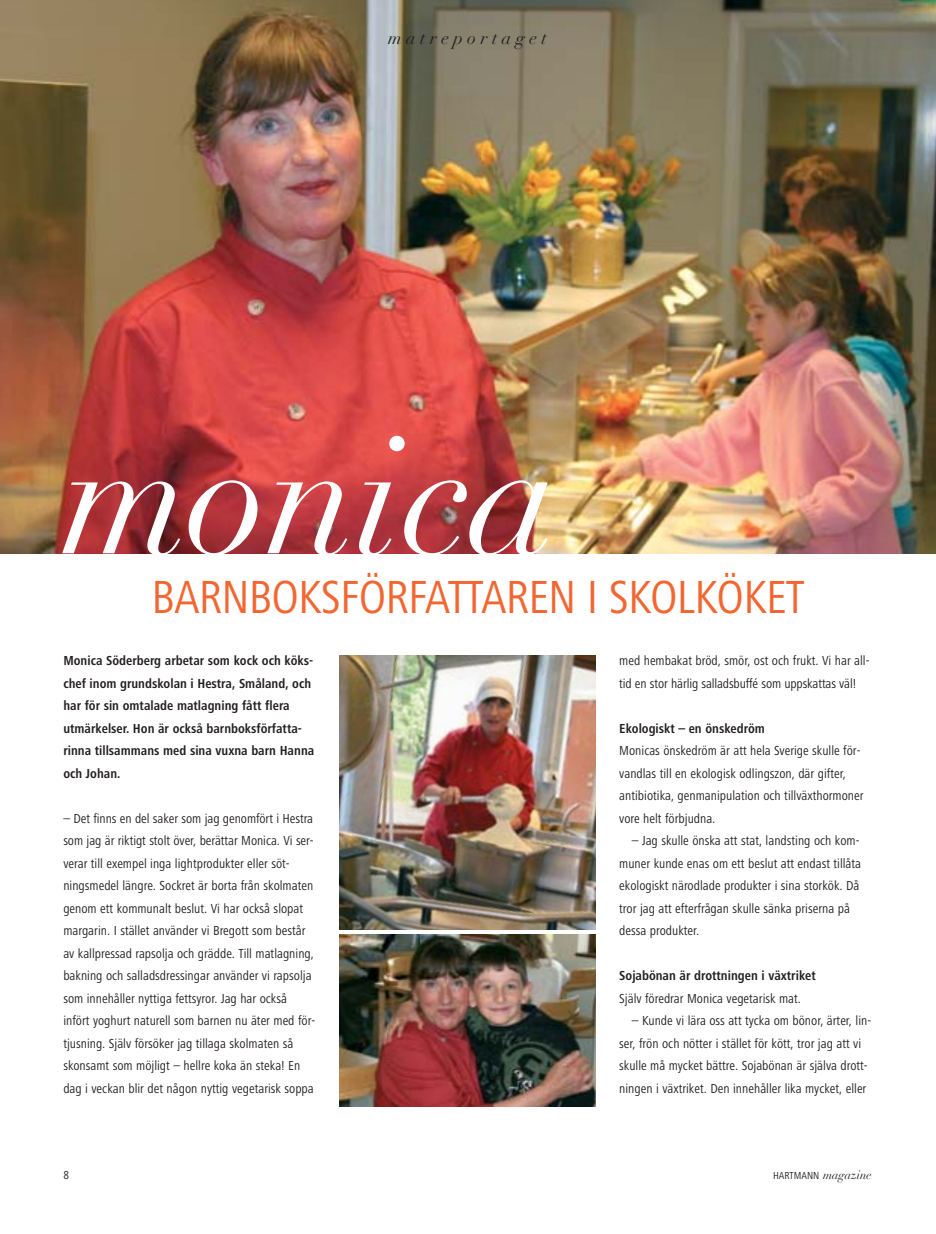
<style>
.page{position:relative;width:936px;height:1234px;background:#fff}
.page>*{position:absolute;margin:0;border:0;box-sizing:border-box;transform-origin:0 0}
.t1{font:italic 165px "Didot LH";color:#fff}
.t2{font:condensed 48px "Frutiger Next LT";letter-spacing:-.02em;color:#f26631}
.t3{font:italic 18px "Didot LH";letter-spacing:.24em;color:#231f20}
.t4{font:condensed 13.5px/22.5px "Frutiger Next LT";color:#231f20}
.t5{font:700 condensed 13.5px/22.5px "Frutiger Next LT";color:#231f20}
.t6{font:condensed 12px "Frutiger Next LT";color:#231f20}
.t7{font:condensed 10.5px "Frutiger Next LT";color:#231f20}
.s1{font-family:"Didot LH";font-style:italic;font-stretch:normal;font-size:12px}
</style>
<div class="page">
<img style="left:0;top:0;width:935px;height:1107px">
<h3 class="t3" style="left:324px;top:30px;width:289px">kundanpassade lösningar</h3>
<h3 class="t3" style="left:388px;top:30px;width:160px">matreportaget</h3>
<h1 class="t1" style="left:63px;top:427px;width:496px">monica</h1>
<h2 class="t2" style="left:151px;top:579px;width:655px">BARNBOKSFÖRFATTAREN I SKOLKÖKET</h2>
<p class="t5" style="left:63px;top:650px;width:252px">Monica Söderberg arbetar som kock och köks&shy;chef inom grundskolan i Hestra, Småland, och har för sin omtalade matlagning fått flera utmärkelser. Hon är också barnboksförfatta&shy;rinna tillsammans med sina vuxna barn Hanna och Johan.</p>
<p class="t4" style="left:63px;top:808px;width:253px">– Det finns en del saker som jag genomfört i Hestra som jag är riktigt stolt över, berättar Monica. Vi ser&shy;verar till exempel inga lightprodukter eller söt&shy;ningsmedel längre. Sockret är borta från skolmaten genom ett kommunalt beslut. Vi har också slopat margarin. I stället använder vi Bregott som består av kallpressad rapsolja och grädde. Till matlagning, bakning och salladsdressingar använder vi rapsolja som innehåller nyttiga fettsyror. Jag har också infört yoghurt naturell som barnen nu äter med för&shy;tjusning. Själv försöker jag tillaga skolmaten så skonsamt som möjligt – hellre koka än steka! En dag i veckan blir det någon nyttig vegetarisk soppa</p>
<p class="t4" style="left:619px;top:650px;width:252px">med hembakat bröd, smör, ost och frukt. Vi har all&shy;tid en stor härlig salladsbuffé som uppskattas väl!</p>
<p class="t5" style="left:619px;top:718px;width:147px">Ekologiskt – en önskedröm</p>
<p class="t4" style="left:619px;top:740px;width:246px">Monicas önskedröm är att hela Sverige skulle för&shy;vandlas till en ekologisk odlingszon, där gifter, antibiotika, genmanipulation och tillväxthormoner vore helt förbjudna.</p>
<p class="t4" style="left:619px;top:830px;width:243px;text-indent:13px">– Jag skulle önska att stat, landsting och kom&shy;muner kunde enas om ett beslut att endast tillåta ekologiskt närodlade produkter i sina storkök. Då tror jag att efterfrågan skulle sänka priserna på dessa produkter.</p>
<p class="t5" style="left:619px;top:965px;width:198px">Sojabönan är drottningen i växtriket</p>
<p class="t4" style="left:619px;top:988px;width:183px">Själv föredrar Monica vegetarisk mat.</p>
<p class="t4" style="left:619px;top:1010px;width:253px;text-indent:13px">– Kunde vi lära oss att tycka om bönor, ärter, lin&shy;ser, frön och nötter i stället för kött, tror jag att vi skulle må mycket bättre. Sojabönan är själva drott&shy;ningen i växtriket. Den innehåller lika mycket, eller</p>
<p class="t6" style="left:63px;top:1169px;width:7px">8</p>
<p class="t7" style="left:773px;top:1171px;width:100px">HARTMANN <span class="s1">magazine</span></p>
</div>
